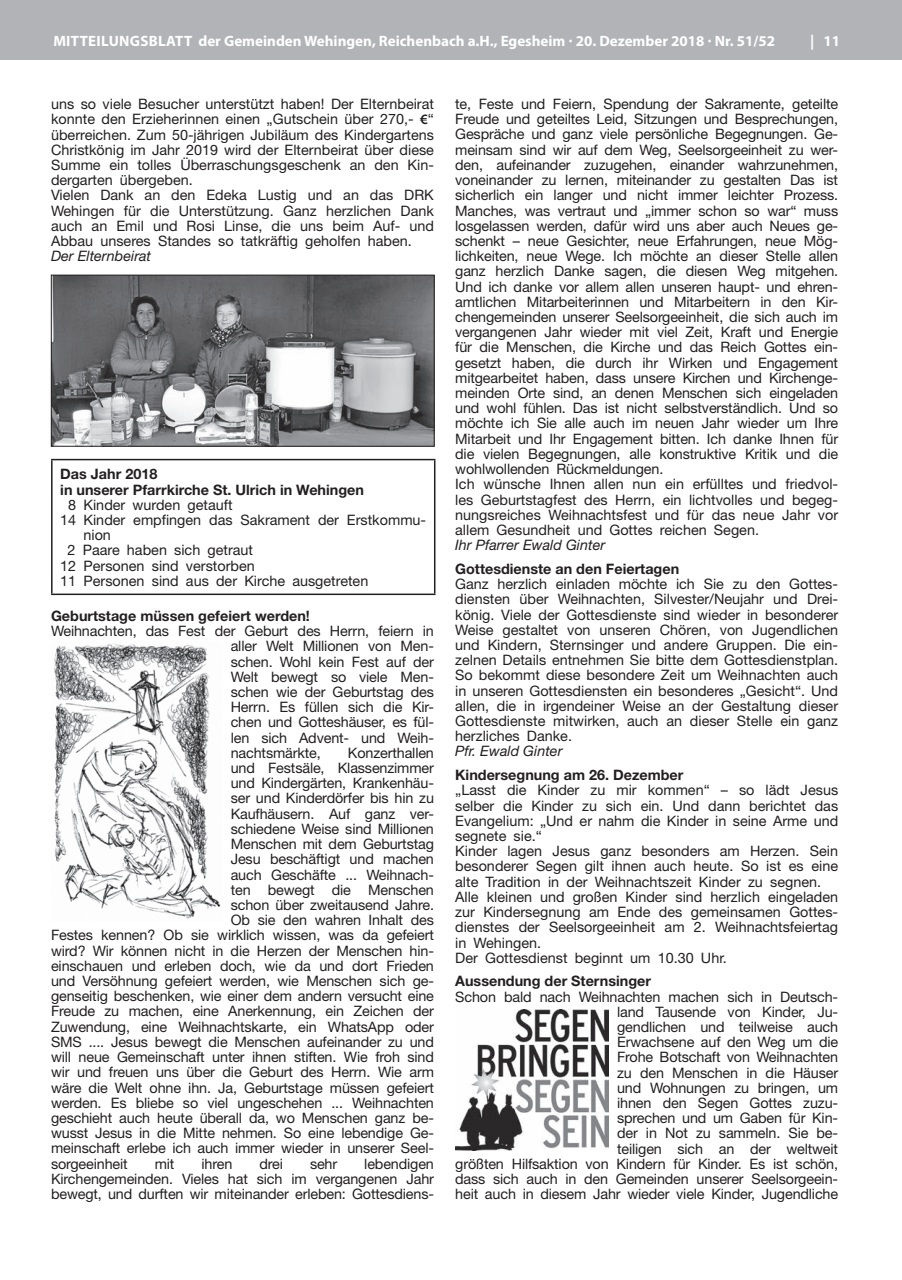
<style>
.page{position:relative;width:902px;height:1280px;background:#fff}
.page>*{position:absolute;margin:0;border:0;box-sizing:border-box;transform-origin:0 0}
.t1{font:700 15px "Myriad Pro";color:#fff}
.t2{font:14.4px/15.1px "Helvetica Neue";letter-spacing:-.01em;color:#231f20}
.t3{font:700 14.4px/15.1px "Helvetica Neue";color:#231f20}
.t4{font:italic 14.4px "Helvetica Neue";color:#231f20}
.s1{font-family:"Myriad Pro";font-weight:600}
</style>
<div class="page">
<div style="left:0;top:0;width:901px;height:60px;background:#b2b3b7"></div>
<img style="left:53px;top:277px;width:379px;height:167px">
<div style="left:51px;top:275px;width:383px;height:171px;border:1px solid #231f20"></div>
<hr style="left:51px;top:459px;width:384px;height:1px;background:#231f20">
<hr style="left:51px;top:460px;width:2px;height:134px;background:#231f20">
<hr style="left:434px;top:460px;width:1px;height:134px;background:#231f20">
<hr style="left:51px;top:594px;width:384px;height:1px;background:#231f20">
<img style="left:54px;top:643px;width:167px;height:276px">
<img style="left:455px;top:1009px;width:153px;height:142px">
<p class="t1" style="left:53px;top:31px;width:723px">MITTEILUNGSBLATT der Gemeinden Wehingen, Reichenbach a.H., Egesheim · 20. Dezember 2018 · Nr. 51/52</p>
<p class="t1" style="left:810px;top:31px;width:31px">| 11</p>
<p class="t2" style="left:51px;top:96px;width:384px">uns so viele Besucher unterstützt haben! Der Elternbeirat konnte den Erzieherinnen einen „Gutschein über 270,- <span class="s1">€</span>“ überreichen. Zum 50-jährigen Jubiläum des Kindergartens Christkönig im Jahr 2019 wird der Elternbeirat über diese Summe ein tolles Überraschungsgeschenk an den Kin&shy;dergarten übergeben.<br>Vielen Dank an den Edeka Lustig und an das DRK Wehingen für die Unterstützung. Ganz herzlichen Dank auch an Emil und Rosi Linse, die uns beim Auf- und Abbau unseres Standes so tatkräftig geholfen haben.</p>
<p class="t4" style="left:51px;top:247px;width:102px">Der Elternbeirat</p>
<p class="t3" style="left:60px;top:466px;width:305px">Das Jahr 2018<br>in unserer Pfarrkirche St. Ulrich in Wehingen</p>
<p class="t2" style="left:68px;top:497px;width:166px">8 Kinder wurden getauft</p>
<p class="t2" style="left:60px;top:512px;width:367px">14 Kinder empfingen das Sakrament der Erstkommu-</p>
<p class="t2" style="left:83px;top:527px;width:29px">nion</p>
<p class="t2" style="left:67px;top:542px;width:187px">2 Paare haben sich getraut</p>
<p class="t2" style="left:60px;top:558px;width:196px">12 Personen sind verstorben</p>
<p class="t2" style="left:60px;top:573px;width:309px">11 Personen sind aus der Kirche ausgetreten</p>
<p class="t3" style="left:51px;top:608px;width:260px">Geburtstage müssen gefeiert werden!</p>
<p class="t2" style="left:231px;top:623px;width:205px;text-align:justify;text-indent:-180px">Weihnachten, das Fest der Geburt des Herrn, feiern in aller Welt Millionen von Men&shy;schen. Wohl kein Fest auf der Welt bewegt so viele Men&shy;schen wie der Geburtstag des Herrn. Es füllen sich die Kir&shy;chen und Gotteshäuser, es fül&shy;len sich Advent- und Weih&shy;nachtsmärkte,</p>
<p class="t2" style="left:348px;top:745px;width:87px">Konzerthallen</p>
<p class="t2" style="left:231px;top:760px;width:205px">und Festsäle, Klassenzimmer</p>
<p class="t2" style="left:231px;top:775px;width:205px">und Kindergärten, Krankenhäu-</p>
<p class="t2" style="left:231px;top:790px;width:205px">ser und Kinderdörfer bis hin zu</p>
<p class="t2" style="left:231px;top:806px;width:205px">Kaufhäusern. Auf ganz ver-</p>
<p class="t2" style="left:231px;top:821px;width:205px">schiedene Weise sind Millionen</p>
<p class="t2" style="left:231px;top:836px;width:205px">Menschen mit dem Geburtstag</p>
<p class="t2" style="left:231px;top:851px;width:205px">Jesu beschäftigt und machen</p>
<p class="t2" style="left:231px;top:867px;width:205px">auch Geschäfte ... Weihnach-</p>
<p class="t2" style="left:231px;top:882px;width:205px">ten bewegt die Menschen</p>
<p class="t2" style="left:231px;top:897px;width:205px">schon über zweitausend Jahre.</p>
<p class="t2" style="left:231px;top:912px;width:205px">Ob sie den wahren Inhalt des</p>
<p class="t2" style="left:51px;top:927px;width:384px">Festes kennen? Ob sie wirklich wissen, was da gefeiert</p>
<p class="t2" style="left:51px;top:943px;width:384px">wird? Wir können nicht in die Herzen der Menschen hin-</p>
<p class="t2" style="left:51px;top:958px;width:384px">einschauen und erleben doch, wie da und dort Frieden</p>
<p class="t2" style="left:51px;top:973px;width:384px">und Versöhnung gefeiert werden, wie Menschen sich ge-</p>
<p class="t2" style="left:51px;top:988px;width:384px">genseitig beschenken, wie einer dem andern versucht eine</p>
<p class="t2" style="left:51px;top:1003px;width:384px">Freude zu machen, eine Anerkennung, ein Zeichen der</p>
<p class="t2" style="left:51px;top:1019px;width:384px">Zuwendung, eine Weihnachtskarte, ein WhatsApp oder</p>
<p class="t2" style="left:51px;top:1034px;width:384px">SMS .... Jesus bewegt die Menschen aufeinander zu und</p>
<p class="t2" style="left:51px;top:1049px;width:384px">will neue Gemeinschaft unter ihnen stiften. Wie froh sind</p>
<p class="t2" style="left:51px;top:1064px;width:384px">wir und freuen uns über die Geburt des Herrn. Wie arm</p>
<p class="t2" style="left:51px;top:1079px;width:384px">wäre die Welt ohne ihn. Ja, Geburtstage müssen gefeiert</p>
<p class="t2" style="left:51px;top:1095px;width:384px">werden. Es bliebe so viel ungeschehen ... Weihnachten</p>
<p class="t2" style="left:51px;top:1110px;width:384px">geschieht auch heute überall da, wo Menschen ganz be-</p>
<p class="t2" style="left:51px;top:1125px;width:384px">wusst Jesus in die Mitte nehmen. So eine lebendige Ge-</p>
<p class="t2" style="left:51px;top:1140px;width:384px">meinschaft erlebe ich auch immer wieder in unserer Seel-</p>
<p class="t2" style="left:51px;top:1156px;width:78px">sorgeeinheit</p>
<p class="t2" style="left:155px;top:1156px;width:21px">mit</p>
<p class="t2" style="left:201px;top:1156px;width:32px">ihren</p>
<p class="t2" style="left:259px;top:1156px;width:25px">drei</p>
<p class="t2" style="left:310px;top:1156px;width:29px">sehr</p>
<p class="t2" style="left:51px;top:1156px;width:384px;text-align:justify;text-indent:313px">lebendigen Kirchengemeinden. Vieles hat sich im vergangenen Jahr bewegt, und durften wir miteinander erleben: Gottesdiens-</p>
<p class="t2" style="left:455px;top:96px;width:384px">te, Feste und Feiern, Spendung der Sakramente, geteilte Freude und geteiltes Leid, Sitzungen und Besprechungen, Gespräche und ganz viele persönliche Begegnungen. Ge&shy;meinsam sind wir auf dem Weg, Seelsorgeeinheit zu wer&shy;den, aufeinander zuzugehen, einander wahrzunehmen, voneinander zu lernen, miteinander zu gestalten Das ist sicherlich ein langer und nicht immer leichter Prozess.<br>Manches, was vertraut und „immer schon so war“ muss losgelassen werden, dafür wird uns aber auch Neues ge&shy;schenkt – neue Gesichter, neue Erfahrungen, neue Mög&shy;lichkeiten, neue Wege. Ich möchte an dieser Stelle allen ganz herzlich Danke sagen, die diesen Weg mitgehen.<br>Und ich danke vor allem allen unseren haupt- und ehren&shy;amtlichen Mitarbeiterinnen und Mitarbeitern in den Kir&shy;chengemeinden unserer Seelsorgeeinheit, die sich auch im vergangenen Jahr wieder mit viel Zeit, Kraft und Energie für die Menschen, die Kirche und das Reich Gottes ein&shy;gesetzt haben, die durch ihr Wirken und Engagement mitgearbeitet haben, dass unsere Kirchen und Kirchenge&shy;meinden Orte sind, an denen Menschen sich eingeladen und wohl fühlen. Das ist nicht selbstverständlich. Und so möchte ich Sie alle auch im neuen Jahr wieder um Ihre Mitarbeit und Ihr Engagement bitten. Ich danke Ihnen für die vielen Begegnungen, alle konstruktive Kritik und die wohlwollenden Rückmeldungen.<br>Ich wünsche Ihnen allen nun ein erfülltes und friedvol&shy;les Geburtstagfest des Herrn, ein lichtvolles und begeg&shy;nungsreiches Weihnachtsfest und für das neue Jahr vor allem Gesundheit und Gottes reichen Segen.</p>
<p class="t4" style="left:455px;top:536px;width:151px">Ihr Pfarrer Ewald Ginter</p>
<p class="t3" style="left:455px;top:561px;width:225px">Gottesdienste an den Feiertagen</p>
<p class="t2" style="left:455px;top:576px;width:384px;text-align:justify">Ganz herzlich einladen möchte ich Sie zu den Gottes&shy;diensten über Weihnachten, Silvester/Neujahr und Drei&shy;könig. Viele der Gottesdienste sind wieder in besonderer Weise gestaltet von unseren Chören, von Jugendlichen und Kindern, Sternsinger und andere Gruppen. Die ein&shy;zelnen Details entnehmen Sie bitte dem Gottesdienstplan.<br>So bekommt diese besondere Zeit um Weihnachten auch in unseren Gottesdiensten ein besonderes „Gesicht“. Und allen, die in irgendeiner Weise an der Gestaltung dieser Gottesdienste mitwirken, auch an dieser Stelle ein ganz herzliches Danke.</p>
<p class="t4" style="left:455px;top:743px;width:109px">Pfr. Ewald Ginter</p>
<p class="t3" style="left:455px;top:767px;width:230px">Kindersegnung am 26. Dezember</p>
<p class="t2" style="left:455px;top:782px;width:384px">„Lasst die Kinder zu mir kommen“ – so lädt Jesus selber die Kinder zu sich ein. Und dann berichtet das Evangelium: „Und er nahm die Kinder in seine Arme und segnete sie.“<br>Kinder lagen Jesus ganz besonders am Herzen. Sein besonderer Segen gilt ihnen auch heute. So ist es eine alte Tradition in der Weihnachtszeit Kinder zu segnen.<br>Alle kleinen und großen Kinder sind herzlich eingeladen zur Kindersegnung am Ende des gemeinsamen Gottes&shy;dienstes der Seelsorgeeinheit am 2. Weihnachtsfeiertag in Wehingen.<br>Der Gottesdienst beginnt um 10.30 Uhr.</p>
<p class="t3" style="left:455px;top:973px;width:197px">Aussendung der Sternsinger</p>
<p class="t2" style="left:455px;top:988px;width:384px;text-align:right">Schon bald nach Weihnachten machen sich in Deutsch&shy;land Tausende von Kinder, Ju-<br>gendlichen und teilweise auch<br>Erwachsene auf den Weg um die<br>Frohe Botschaft von Weihnachten<br>zu den Menschen in die Häuser<br>und Wohnungen zu bringen, um<br>ihnen den Segen Gottes zuzu-<br>sprechen und um Gaben für Kin-<br>der in Not zu sammeln. Sie be-<br>teiligen sich an der weltweit<br>größten Hilfsaktion von Kindern für Kinder. Es ist schön, dass sich auch in den Gemeinden unserer Seelsorgeein&shy;heit auch in diesem Jahr wieder viele Kinder, Jugendliche</p>
</div>
